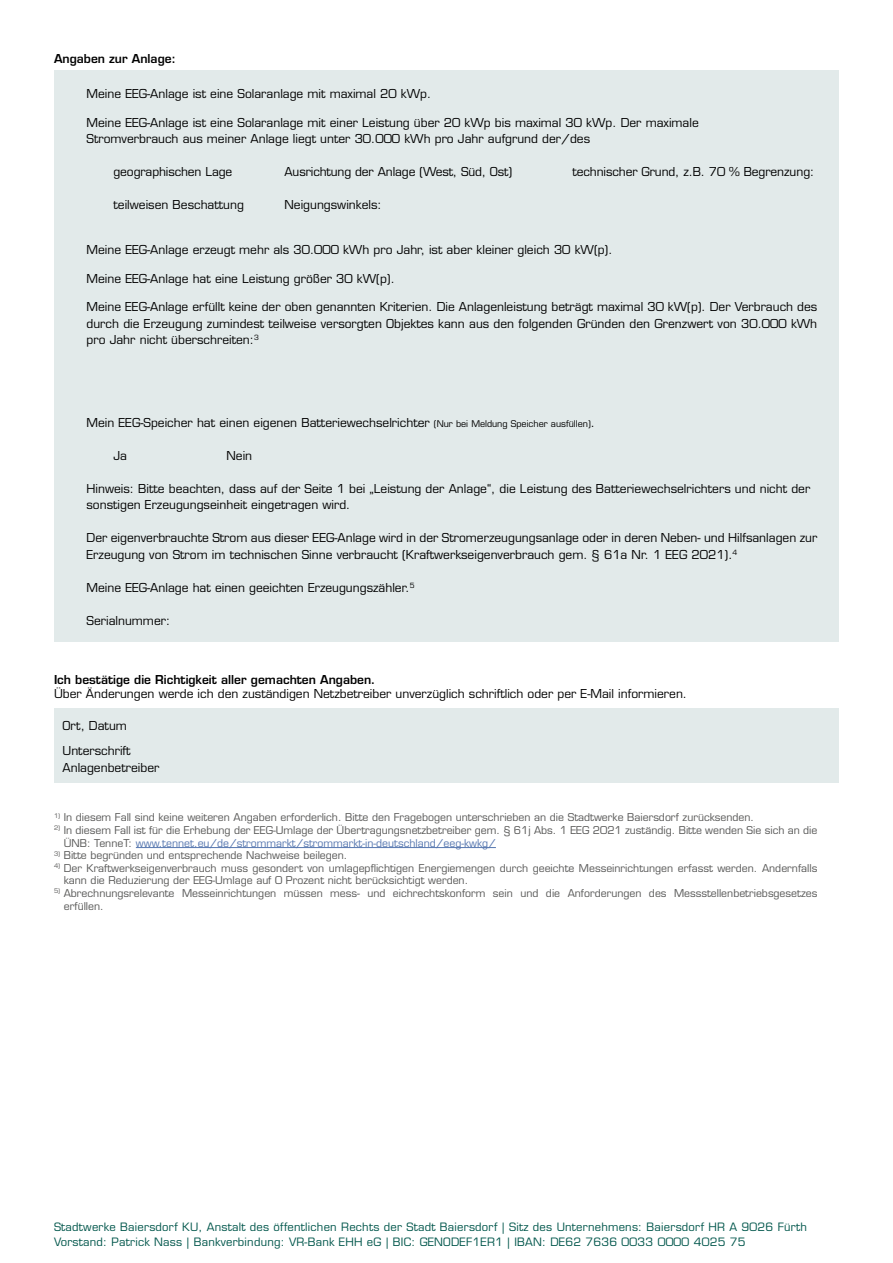
<style>
.page{position:relative;width:893px;height:1263px;background:#fff}
.page>*{position:absolute;margin:0;border:0;box-sizing:border-box;transform-origin:0 0}
.t1{font:12px/16.5px "Eurostile LT Std";color:#000}
.t2{font:600 12px "Eurostile LT Std";color:#000}
.t3{font:11.25px/15px "Eurostile LT Std";letter-spacing:.02em;color:#00564b}
.t4{font:10.5px/12.6px "Eurostile LT Std";color:#575756}
.s1{font-size:9px}
.s2{color:#5576af}
</style>
<div class="page">
<div style="left:54px;top:71px;width:785px;height:571px;background:#e2eaea"></div>
<div style="left:54px;top:708px;width:785px;height:75px;background:#e2eaea"></div>
<hr style="left:136px;top:847px;width:360px;height:1px;background:#5576af">
<p class="t2" style="left:54px;top:51px;width:123px">Angaben zur Anlage:</p>
<p class="t1" style="left:87px;top:86px;width:346px">Meine EEG-Anlage ist eine Solaranlage mit maximal 20 kWp.</p>
<p class="t1" style="left:87px;top:114px;width:614px">Meine EEG-Anlage ist eine Solaranlage mit einer Leistung über 20 kWp bis maximal 30 kWp. Der maximale<br>Stromverbrauch aus meiner Anlage liegt unter 30.000 kWh pro Jahr aufgrund der/des</p>
<p class="t1" style="left:114px;top:164px;width:120px">geographischen Lage</p>
<p class="t1" style="left:285px;top:164px;width:229px">Ausrichtung der Anlage (West, Süd, Ost)</p>
<p class="t1" style="left:573px;top:164px;width:243px">technischer Grund, z.B. 70 % Begrenzung:</p>
<p class="t1" style="left:114px;top:197px;width:132px">teilweisen Beschattung</p>
<p class="t1" style="left:285px;top:197px;width:99px">Neigungswinkels:</p>
<p class="t1" style="left:87px;top:242px;width:527px">Meine EEG-Anlage erzeugt mehr als 30.000 kWh pro Jahr, ist aber kleiner gleich 30 kW(p).</p>
<p class="t1" style="left:87px;top:270px;width:310px">Meine EEG-Anlage hat eine Leistung größer 30 kW(p).</p>
<p class="t1" style="left:87px;top:299px;width:732px;text-align:justify">Meine EEG-Anlage erfüllt keine der oben genannten Kriterien. Die Anlagenleistung beträgt maximal 30 kW(p). Der Verbrauch des durch die Erzeugung zumindest teilweise versorgten Objektes kann aus den folgenden Gründen den Grenzwert von 30.000 kWh pro Jahr nicht überschreiten:<sup>3</sup></p>
<p class="t1" style="left:87px;top:414px;width:510px">Mein EEG-Speicher hat einen eigenen Batteriewechselrichter <span class="s1">(Nur bei Meldung Speicher ausfüllen)</span>.</p>
<p class="t1" style="left:114px;top:447px;width:15px">Ja</p>
<p class="t1" style="left:227px;top:447px;width:27px">Nein</p>
<p class="t1" style="left:87px;top:480px;width:725px">Hinweis: Bitte beachten, dass auf der Seite 1 bei „Leistung der Anlage“, die Leistung des Batteriewechselrichters und nicht der sonstigen Erzeugungseinheit eingetragen wird.</p>
<p class="t1" style="left:87px;top:530px;width:732px">Der eigenverbrauchte Strom aus dieser EEG-Anlage wird in der Stromerzeugungsanlage oder in deren Neben- und Hilfsanlagen zur<br>Erzeugung von Strom im technischen Sinne verbraucht (Kraftwerkseigenverbrauch gem. § 61a Nr. 1 EEG 2021).<sup>4</sup></p>
<p class="t1" style="left:87px;top:579px;width:329px">Meine EEG-Anlage hat einen geeichten Erzeugungszähler.<sup>5</sup></p>
<p class="t1" style="left:87px;top:612px;width:85px">Serialnummer:</p>
<p class="t2" style="left:54px;top:672px;width:323px">Ich bestätige die Richtigkeit aller gemachten Angaben.</p>
<p class="t1" style="left:54px;top:686px;width:635px">Über Änderungen werde ich den zuständigen Netzbetreiber unverzüglich schriftlich oder per E-Mail informieren.</p>
<p class="t1" style="left:63px;top:713px;width:70px;line-height:25.5px">Ort, Datum<br>Unterschrift</p>
<p class="t1" style="left:63px;top:759px;width:98px">Anlagenbetreiber</p>
<p class="t4" style="left:54px;top:811px;width:702px"><sup>1)</sup> In diesem Fall sind keine weiteren Angaben erforderlich. Bitte den Fragebogen unterschrieben an die Stadtwerke Baiersdorf zurücksenden.</p>
<p class="t4" style="left:64px;top:824px;width:755px;text-indent:-10px"><sup>2)</sup> In diesem Fall ist für die Erhebung der EEG-Umlage der Übertragungsnetzbetreiber gem. § 61j Abs. 1 EEG 2021 zuständig. Bitte wenden Sie sich an die<br>ÜNB: TenneT: <span class="s2">www.tennet.eu/de/strommarkt/strommarkt-in-deutschland/eeg-kwkg/</span></p>
<p class="t4" style="left:54px;top:849px;width:295px"><sup>3)</sup> Bitte begründen und entsprechende Nachweise beilegen.</p>
<p class="t4" style="left:64px;top:862px;width:755px;text-indent:-10px"><sup>4)</sup> Der Kraftwerkseigenverbrauch muss gesondert von umlagepflichtigen Energiemengen durch geeichte Messeinrichtungen erfasst werden. Andernfalls kann die Reduzierung der EEG-Umlage auf 0 Prozent nicht berücksichtigt werden.</p>
<p class="t4" style="left:64px;top:887px;width:755px;text-indent:-10px"><sup>5)</sup> Abrechnungsrelevante Messeinrichtungen müssen mess- und eichrechtskonform sein und die Anforderungen des Messstellenbetriebsgesetzes erfüllen.</p>
<p class="t3" style="left:54px;top:1219px;width:755px">Stadtwerke Baiersdorf KU, Anstalt des öffentlichen Rechts der Stadt Baiersdorf | Sitz des Unternehmens: Baiersdorf HR A 9026 Fürth<br>Vorstand: Patrick Nass | Bankverbindung: VR-Bank EHH eG | BIC: GENODEF1ER1 | IBAN: DE62 7636 0033 0000 4025 75</p>
</div>
